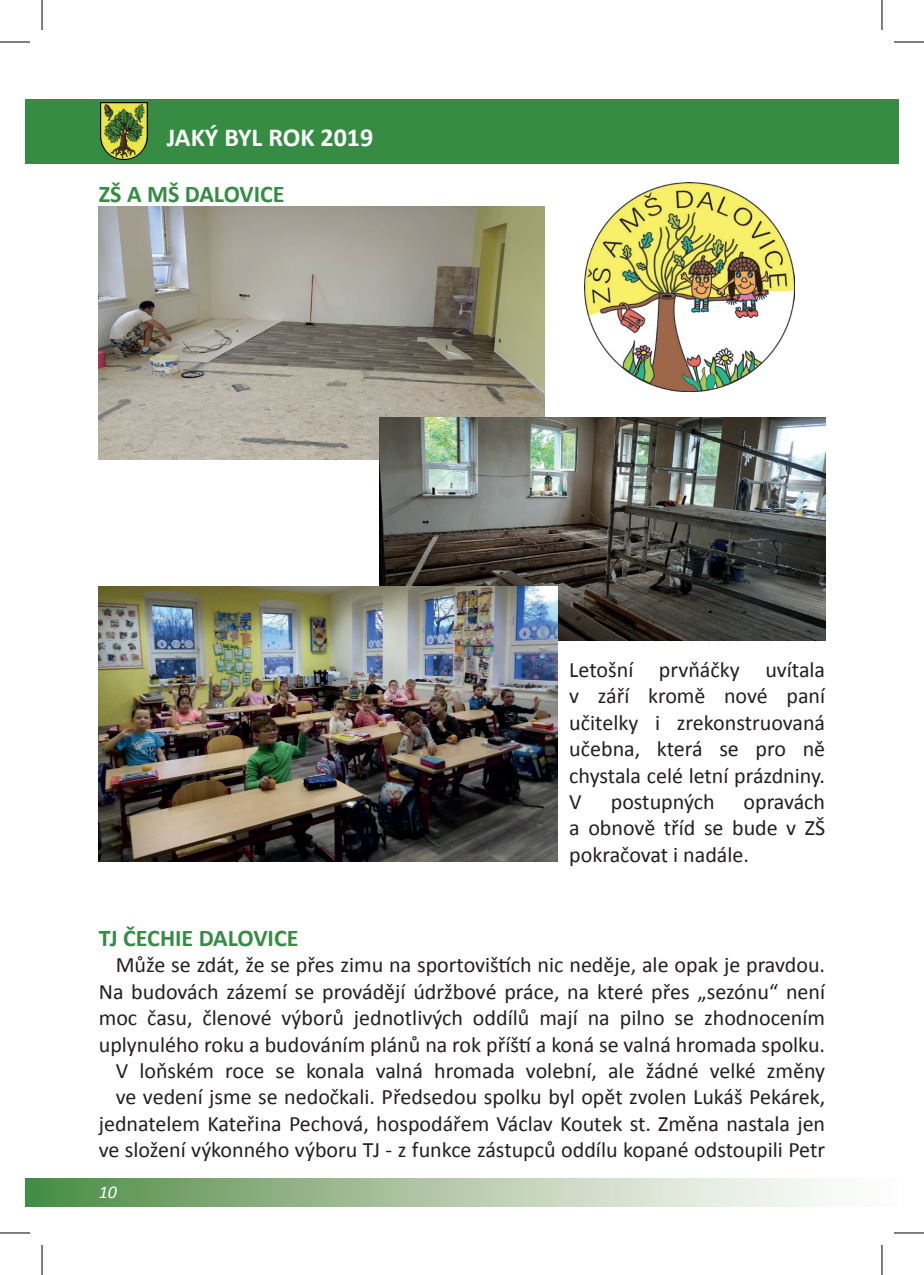
<style>
.page{position:relative;width:924px;height:1275px;background:#fff}
.page>*{position:absolute;margin:0;border:0;box-sizing:border-box;transform-origin:0 0}
.t1{font:700 26px "Calibri";color:#fff}
.t2{font:700 24px "Calibri";color:#368c43}
.t3{font:22px/26.4px "Calibri";color:#231f20;text-align:justify}
.t4{font:italic 18px "Calibri";color:#fff}
</style>
<div class="page">
<div style="left:25px;top:99px;width:873px;height:64px;background:#368c43"></div>
<img style="left:100px;top:103px;width:47px;height:56px">
<div style="left:25px;top:1178px;width:873px;height:29px;background:linear-gradient(to right,#538e49,#fff)"></div>
<img style="left:99px;top:206px;width:445px;height:253px">
<img style="left:379px;top:417px;width:445px;height:223px">
<img style="left:584px;top:182px;width:209px;height:210px">
<img style="left:99px;top:586px;width:458px;height:276px">
<hr style="left:0;top:42px;width:30px;height:1px;background:#000">
<hr style="left:893px;top:42px;width:30px;height:1px;background:#000">
<hr style="left:0;top:1232px;width:30px;height:1px;background:#000">
<hr style="left:893px;top:1232px;width:30px;height:1px;background:#000">
<hr style="left:42px;top:0;width:1px;height:30px;background:#000">
<hr style="left:42px;top:1245px;width:1px;height:30px;background:#000">
<hr style="left:881px;top:0;width:1px;height:30px;background:#000">
<hr style="left:881px;top:1245px;width:1px;height:30px;background:#000">
<p class="t1" style="left:167px;top:121px;width:208px">JAKÝ BYL ROK 2019</p>
<p class="t2" style="left:99px;top:178px;width:187px">ZŠ A MŠ DALOVICE</p>
<p class="t3" style="left:569px;top:656px;width:257px">Letošní prvňáčky uvítala v září kromě nové paní učitelky i zrekonstruovaná učebna, která se pro ně chystala celé letní prázdniny.<br>V</p>
<p class="t3" style="left:569px;top:788px;width:257px;text-indent:174px">opravách a obnově tříd se bude v ZŠ pokračovat i nadále.</p>
<p class="t3" style="left:610px;top:788px;width:105px">postupných</p>
<p class="t2" style="left:99px;top:922px;width:201px">TJ ČECHIE DALOVICE</p>
<p class="t3" style="left:99px;top:952px;width:727px;text-align:right">Může se zdát, že se přes zimu na sportovištích nic neděje, ale opak je pravdou.<br>Na budovách zázemí se provádějí údržbové práce, na které přes „sezónu“ není moc času, členové výborů jednotlivých oddílů mají na pilno se zhodnocením uplynulého roku a budováním plánů na rok příští a koná se valná hromada spolku.<br>V loňském roce se konala valná hromada volební, ale žádné velké změny ve vedení jsme se nedočkali. Předsedou spolku byl opět zvolen Lukáš Pekárek, jednatelem Kateřina Pechová, hospodářem Václav Koutek st. Změna nastala jen ve složení výkonného výboru TJ - z funkce zástupců oddílu kopané odstoupili Petr</p>
<p class="t4" style="left:99px;top:1180px;width:20px">10</p>
</div>
